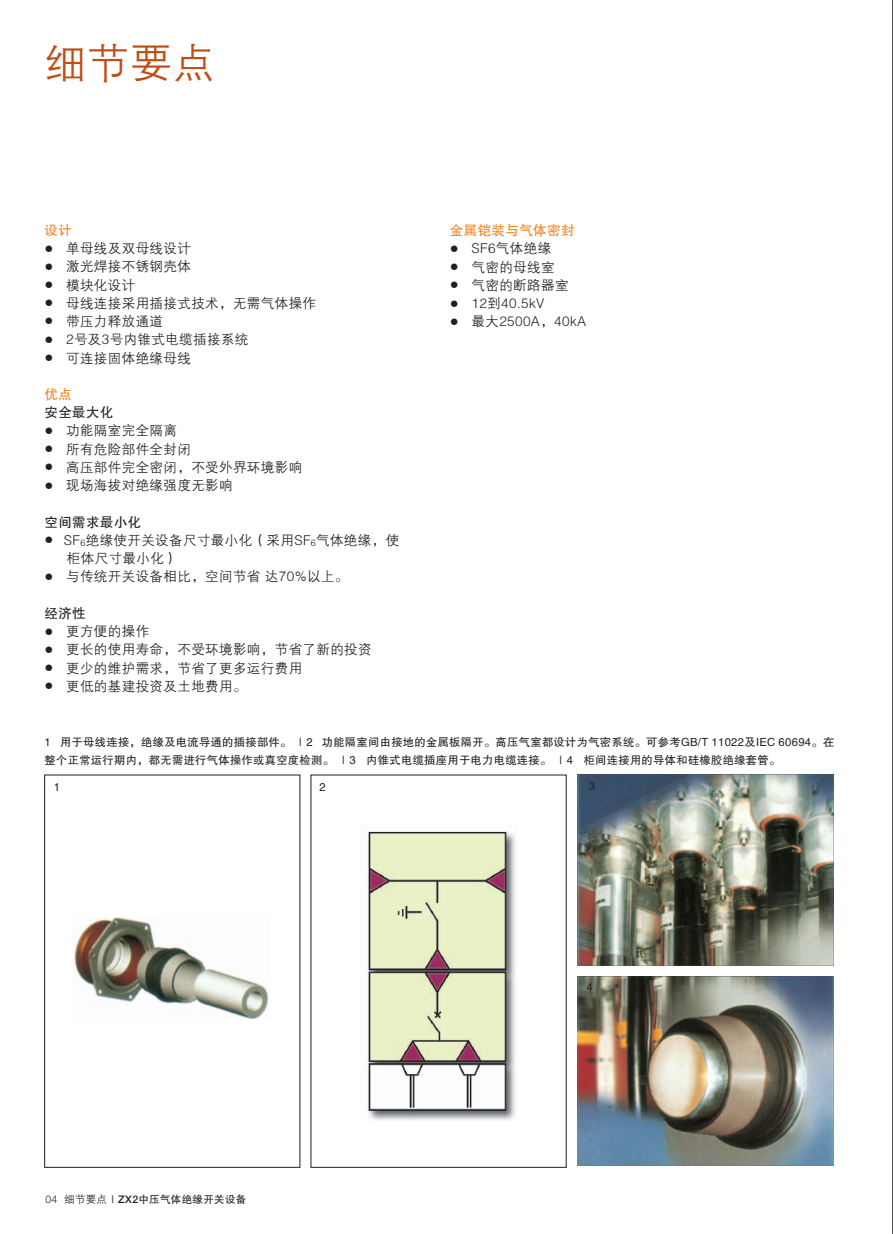
<style>
.page{position:relative;width:893px;height:1234px;background:#fff}
.page>*{position:absolute;margin:0;border:0;box-sizing:border-box;transform-origin:0 0}
.t1{font:42px "FZZDXJW GB1 0";color:#be4e16}
.t2{font:13.5px/18.1px "FZZDXJW GB1 0";letter-spacing:.03em;color:#231f20}
.t3{font:13.5px "FZHTJW GB1 0";letter-spacing:.03em;color:#231f20}
.t4{font:13.5px "FZHTJW GB1 0";letter-spacing:.03em;color:#f58220}
.t5{font:11.25px/18.1px "FZHTJW GB1 0";letter-spacing:.03em;color:#231f20}
.t6{font:10.5px "FZHTJW GB1 0";letter-spacing:.03em;color:#231f20}
.s1{font-size:9px}
.s2{font-family:"Helvetica Neue LT Pro";font-weight:300}
.s3{font-family:"FZZDXJW GB1 0"}
.s4{font-family:"Helvetica Neue LT Pro";font-weight:500}
</style>
<div class="page">
<hr style="left:892px;top:0;width:1px;height:1233px;background:#231f20">
<div style="left:44px;top:774px;width:256px;height:393px;border:1px solid #231f20"></div>
<img style="left:74px;top:917px;width:195px;height:101px">
<img style="left:366px;top:831px;width:150px;height:289px">
<img style="left:577px;top:774px;width:257px;height:191px">
<img style="left:577px;top:976px;width:257px;height:189px">
<h1 class="t1" style="left:44px;top:41px;width:173px">细节要点</h1>
<p class="t4" style="left:44px;top:223px;width:29px">设计</p>
<p class="t2" style="left:44px;top:240px;width:148px"><span class="s1">●</span> 单母线及双母线设计</p>
<p class="t2" style="left:44px;top:258px;width:148px"><span class="s1">●</span> 激光焊接不锈钢壳体</p>
<p class="t2" style="left:44px;top:276px;width:92px"><span class="s1">●</span> 模块化设计</p>
<p class="t2" style="left:44px;top:294px;width:273px"><span class="s1">●</span> 母线连接采用插接式技术，无需气体操作</p>
<p class="t2" style="left:44px;top:312px;width:120px"><span class="s1">●</span> 带压力释放通道</p>
<p class="t2" style="left:44px;top:331px;width:205px"><span class="s1">●</span> 2号及3号内锥式电缆插接系统</p>
<p class="t2" style="left:44px;top:349px;width:148px"><span class="s1">●</span> 可连接固体绝缘母线</p>
<p class="t4" style="left:44px;top:387px;width:29px">优点</p>
<p class="t3" style="left:44px;top:405px;width:71px">安全最大化</p>
<p class="t2" style="left:44px;top:422px;width:134px"><span class="s1">●</span> 功能隔室完全隔离</p>
<p class="t2" style="left:44px;top:440px;width:148px"><span class="s1">●</span> 所有危险部件全封闭</p>
<p class="t2" style="left:44px;top:458px;width:259px"><span class="s1">●</span> 高压部件完全密闭，不受外界环境影响</p>
<p class="t2" style="left:44px;top:476px;width:190px"><span class="s1">●</span> 现场海拔对绝缘强度无影响</p>
<p class="t3" style="left:44px;top:514px;width:98px">空间需求最小化</p>
<p class="t2" style="left:67px;top:531px;width:334px;text-indent:-22px"><span class="s1">●</span> SF<sub>6</sub>绝缘使开关设备尺寸最小化（采用SF<sub>6</sub>气体绝缘，使柜体尺寸最小化）</p>
<p class="t2" style="left:44px;top:568px;width:305px"><span class="s1">●</span> 与传统开关设备相比，空间节省 达70%以上。</p>
<p class="t3" style="left:44px;top:605px;width:43px">经济性</p>
<p class="t2" style="left:44px;top:622px;width:106px"><span class="s1">●</span> 更方便的操作</p>
<p class="t2" style="left:44px;top:640px;width:329px"><span class="s1">●</span> 更长的使用寿命，不受环境影响，节省了新的投资</p>
<p class="t2" style="left:44px;top:659px;width:259px"><span class="s1">●</span> 更少的维护需求，节省了更多运行费用</p>
<p class="t2" style="left:44px;top:677px;width:204px"><span class="s1">●</span> 更低的基建投资及土地费用。</p>
<p class="t4" style="left:450px;top:223px;width:126px">金属铠装与气体密封</p>
<p class="t2" style="left:450px;top:240px;width:103px"><span class="s1">●</span> SF6气体绝缘</p>
<p class="t2" style="left:450px;top:258px;width:106px"><span class="s1">●</span> 气密的母线室</p>
<p class="t2" style="left:450px;top:276px;width:120px"><span class="s1">●</span> 气密的断路器室</p>
<p class="t2" style="left:450px;top:295px;width:96px"><span class="s1">●</span> 12到40.5kV</p>
<p class="t2" style="left:450px;top:313px;width:138px"><span class="s1">●</span> 最大2500A，40kA</p>
<p class="t5" style="left:45px;top:733px;width:791px">1 用于母线连接，绝缘及电流导通的插接部件。 ｜2 功能隔室间由接地的金属板隔开。高压气室都设计为气密系统。可参考GB/T 11022及IEC 60694。在整个正常运行期内，都无需进行气体操作或真空度检测。 ｜3 内锥式电缆插座用于电力电缆连接。 ｜4 柜间连接用的导体和硅橡胶绝缘套管。</p>
<p class="t5" style="left:54px;top:778px;width:8px">1</p>
<p class="t5" style="left:320px;top:778px;width:8px">2</p>
<p class="t5" style="left:589px;top:777px;width:8px">3</p>
<p class="t6" style="left:45px;top:1193px;width:202px"><span class="s2">04</span> <span class="s3">细节要点</span>｜<span class="s4">ZX2</span>中压气体绝缘开关设备</p>
<p class="t5" style="left:586px;top:978px;width:8px">4</p>
</div>
